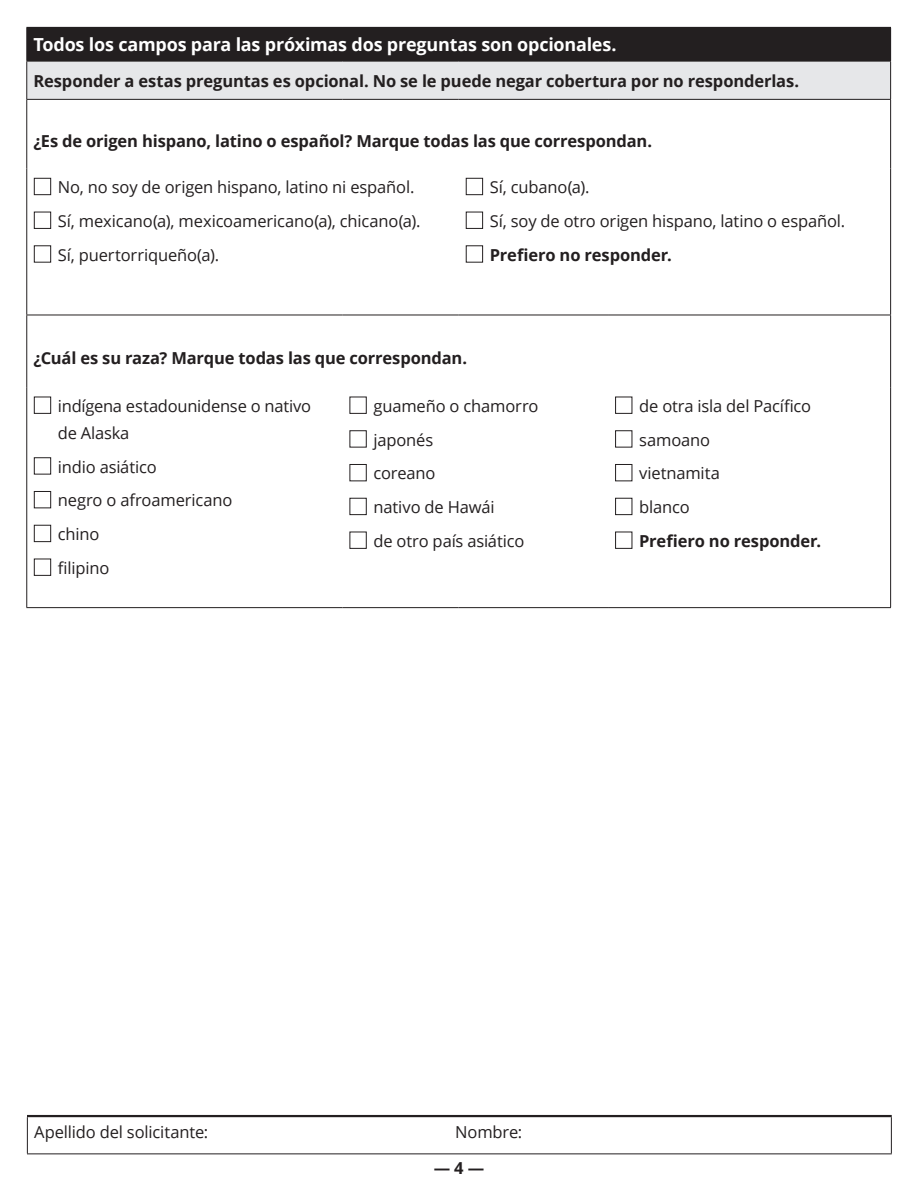
<style>
.page{position:relative;width:918px;height:1188px;background:#fff}
.page>*{position:absolute;margin:0;border:0;box-sizing:border-box;transform-origin:0 0}
.t1{font:700 18px "Bjfskk Open Sans";letter-spacing:-.01em;color:#fff}
.t2{font:16.5px "Vfvkxx Open Sans";letter-spacing:-.01em;color:#231f20}
.t3{font:700 16.5px "Bjfskk Open Sans";letter-spacing:-.01em;color:#231f20}
.t4{font:16.5px "Blrvyv Open Sans";letter-spacing:-.01em;color:#231f20}
.t5{font:16.5px "Open Sans";letter-spacing:-.01em;color:#231f20}
</style>
<div class="page">
<hr style="left:27px;top:1117px;width:1px;height:37px;background:#231f20">
<hr style="left:891px;top:1117px;width:1px;height:37px;background:#231f20">
<hr style="left:27px;top:1154px;width:865px;height:1px;background:#231f20">
<hr style="left:27px;top:1115px;width:865px;height:2px;background:#231f20">
<div style="left:27px;top:27px;width:864px;height:34px;background:#231f20"></div>
<div style="left:27px;top:61px;width:864px;height:38px;background:#e6e7e9"></div>
<hr style="left:26px;top:61px;width:1px;height:38px;background:#231f20">
<hr style="left:890px;top:61px;width:1px;height:38px;background:#231f20">
<hr style="left:26px;top:99px;width:316px;height:1px;background:#231f20">
<hr style="left:26px;top:100px;width:1px;height:68px;background:#231f20">
<hr style="left:342px;top:99px;width:117px;height:1px;background:#231f20">
<hr style="left:459px;top:99px;width:149px;height:1px;background:#231f20">
<hr style="left:608px;top:99px;width:283px;height:1px;background:#231f20">
<hr style="left:890px;top:100px;width:1px;height:68px;background:#231f20">
<hr style="left:26px;top:168px;width:1px;height:147px;background:#231f20">
<hr style="left:890px;top:168px;width:1px;height:147px;background:#231f20">
<hr style="left:26px;top:315px;width:316px;height:1px;background:#231f20">
<hr style="left:26px;top:315px;width:1px;height:72px;background:#231f20">
<hr style="left:342px;top:315px;width:117px;height:1px;background:#231f20">
<hr style="left:459px;top:315px;width:149px;height:1px;background:#231f20">
<hr style="left:608px;top:315px;width:283px;height:1px;background:#231f20">
<hr style="left:890px;top:315px;width:1px;height:72px;background:#231f20">
<hr style="left:26px;top:387px;width:1px;height:220px;background:#231f20">
<hr style="left:890px;top:387px;width:1px;height:220px;background:#231f20">
<hr style="left:26px;top:607px;width:316px;height:1px;background:#231f20">
<hr style="left:342px;top:607px;width:117px;height:1px;background:#231f20">
<hr style="left:459px;top:607px;width:149px;height:1px;background:#231f20">
<hr style="left:608px;top:607px;width:283px;height:1px;background:#231f20">
<hr style="left:26px;top:27px;width:316px;height:1px;background:#231f20">
<hr style="left:26px;top:28px;width:1px;height:33px;background:#231f20">
<hr style="left:26px;top:61px;width:316px;height:1px;background:#231f20">
<hr style="left:342px;top:61px;width:117px;height:1px;background:#231f20">
<hr style="left:459px;top:61px;width:149px;height:1px;background:#231f20">
<hr style="left:608px;top:61px;width:283px;height:1px;background:#231f20">
<h2 class="t1" style="left:34px;top:32px;width:585px">Todos los campos para las próximas dos preguntas son opcionales.</h2>
<p class="t3" style="left:34px;top:70px;width:767px">Responder a estas preguntas es opcional. No se le puede negar cobertura por no responderlas.</p>
<p class="t3" style="left:34px;top:129px;width:620px">¿Es de origen hispano, latino o español? Marque todas las que correspondan.</p>
<p class="t2" style="left:34px;top:176px;width:383px">■ No, no soy de origen hispano, latino ni español.</p>
<p class="t2" style="left:465px;top:176px;width:126px">■ Sí, cubano(a).</p>
<p class="t2" style="left:34px;top:210px;width:388px">■ Sí, mexicano(a), mexicoamericano(a), chicano(a).</p>
<p class="t2" style="left:465px;top:210px;width:381px">■ Sí, soy de otro origen hispano, latino o español.</p>
<p class="t2" style="left:34px;top:243px;width:187px">■ Sí, puertorriqueño(a).</p>
<p class="t3" style="left:465px;top:243px;width:208px">■ Prefiero no responder.</p>
<p class="t3" style="left:34px;top:347px;width:435px">¿Cuál es su raza? Marque todas las que correspondan.</p>
<p class="t2" style="left:34px;top:395px;width:279px">■ indígena estadounidense o nativo</p>
<p class="t2" style="left:349px;top:395px;width:191px">■ guameño o chamorro</p>
<p class="t4" style="left:615px;top:395px;width:198px">■ de otra isla del Pacífico</p>
<p class="t2" style="left:58px;top:422px;width:73px">de Alaska</p>
<p class="t2" style="left:349px;top:428px;width:86px">■ japonés</p>
<p class="t2" style="left:615px;top:428px;width:97px">■ samoano</p>
<p class="t4" style="left:34px;top:455px;width:125px">■ indio asiático</p>
<p class="t2" style="left:349px;top:462px;width:88px">■ coreano</p>
<p class="t2" style="left:615px;top:462px;width:107px">■ vietnamita</p>
<p class="t2" style="left:34px;top:489px;width:201px">■ negro o afroamericano</p>
<p class="t4" style="left:349px;top:496px;width:147px">■ nativo de Hawái</p>
<p class="t2" style="left:615px;top:496px;width:76px">■ blanco</p>
<p class="t2" style="left:34px;top:523px;width:67px">■ chino</p>
<p class="t4" style="left:349px;top:530px;width:177px">■ de otro país asiático</p>
<p class="t3" style="left:615px;top:529px;width:208px">■ Prefiero no responder.</p>
<p class="t4" style="left:34px;top:557px;width:77px">■ filipino</p>
<p class="t5" style="left:34px;top:1121px;width:176px">Apellido del solicitante:</p>
<p class="t5" style="left:455px;top:1121px;width:69px">Nombre:</p>
<p class="t3" style="left:434px;top:1156px;width:52px">— 4 —</p>
</div>
